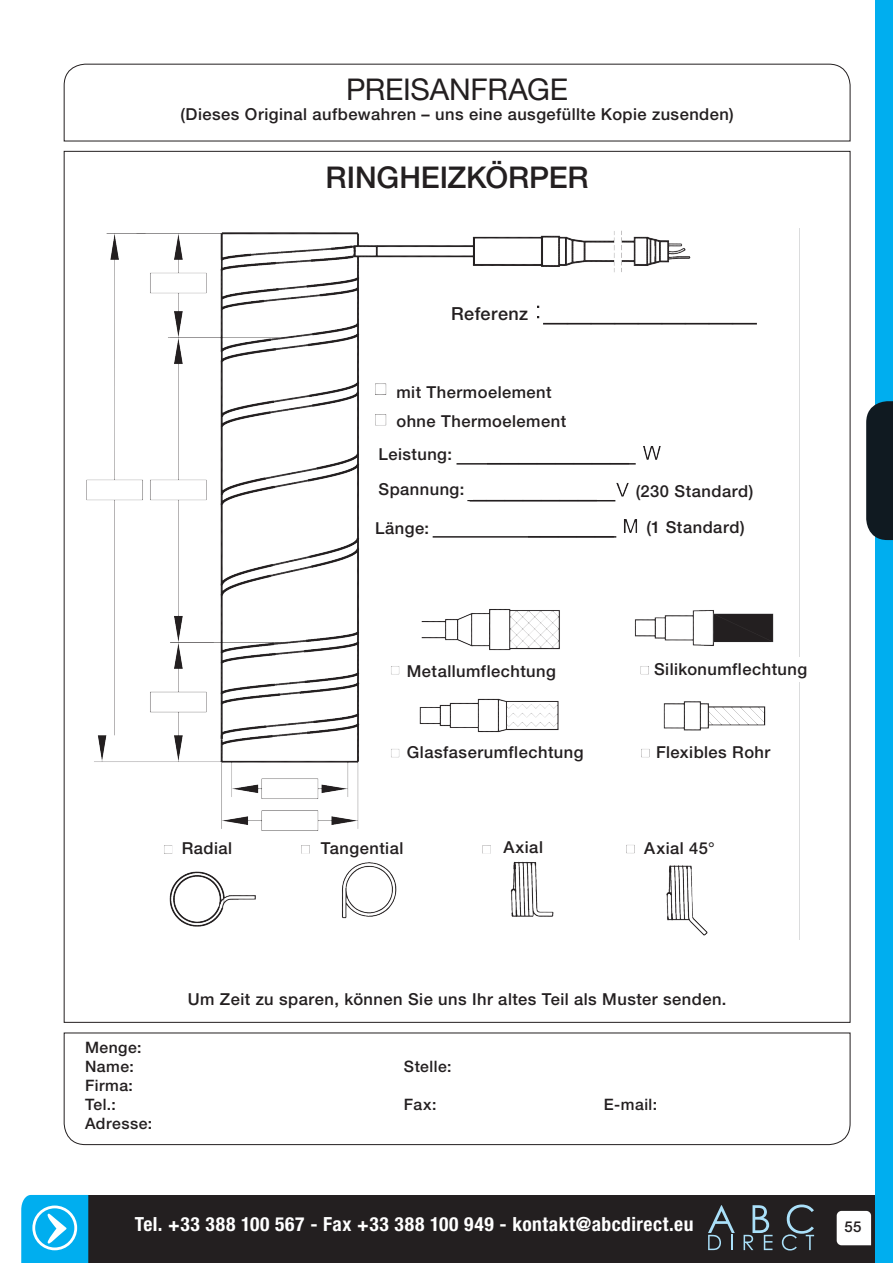
<style>
.page{position:relative;width:893px;height:1263px;background:#fff}
.page>*{position:absolute;margin:0;border:0;box-sizing:border-box;transform-origin:0 0}
.t1{font:500 30px "Helvetica Neue LT Pro";letter-spacing:-.005em;color:#231f20}
.t2{font:30px "Helvetica Neue LT Pro";letter-spacing:-.01em;color:#231f20}
.t3{font:700 condensed 19.5px "Helvetica Neue LT Pro";letter-spacing:.03em;color:#fff}
.t4{font:500 18px "Helvetica Neue LT Pro";letter-spacing:.025em;color:#231f20}
.t5{font:500 16.5px "Helvetica Neue LT Pro";letter-spacing:.03em;color:#231f20}
.t6{font:500 15.75px "Helvetica Neue LT Pro";letter-spacing:.03em;color:#231f20}
.t7{font:500 15px "Helvetica Neue LT Pro";color:#231f20}
</style>
<div class="page">
<hr style="left:0;top:0;width:1px;height:1263px;background:#c6eafa">
<div style="left:88px;top:1195px;width:805px;height:68px;background:#231f20"></div>
<svg style="left:21px;top:1195px;width:67px;height:68px;background:#23b9f1"></svg>
<svg style="left:837px;top:1211px;width:34px;height:34px"></svg>
<svg style="left:708px;top:1205px;width:27px;height:45px"></svg>
<svg style="left:744px;top:1205px;width:28px;height:45px"></svg>
<svg style="left:782px;top:1204px;width:32px;height:46px"></svg>
<div style="left:875px;top:0;width:18px;height:1263px;background:#00aeef"></div>
<svg style="left:866px;top:401px;width:27px;height:139px;background:#1b262d"></svg>
<svg style="left:63px;top:63px;width:788px;height:79px"></svg>
<svg style="left:63px;top:1032px;width:788px;height:113px"></svg>
<img style="left:86px;top:229px;width:714px;height:711px">
<div style="left:407px;top:296px;width:125px;height:34px;background:#fff"></div>
<div style="left:321px;top:838px;width:125px;height:20px;background:#fff"></div>
<div style="left:182px;top:838px;width:94px;height:20px;background:#fff"></div>
<div style="left:407px;top:659px;width:160px;height:24px;background:#fff"></div>
<div style="left:407px;top:739px;width:184px;height:25px;background:#fff"></div>
<div style="left:656px;top:739px;width:138px;height:25px;background:#fff"></div>
<div style="left:654px;top:657px;width:160px;height:24px;background:#fff"></div>
<div style="left:396px;top:382px;width:171px;height:20px;background:#fff"></div>
<div style="left:396px;top:411px;width:171px;height:21px;background:#fff"></div>
<div style="left:378px;top:444px;width:109px;height:21px;background:#fff"></div>
<div style="left:378px;top:479px;width:95px;height:21px;background:#fff"></div>
<div style="left:636px;top:480px;width:147px;height:21px;background:#fff"></div>
<div style="left:646px;top:517px;width:148px;height:20px;background:#fff"></div>
<div style="left:375px;top:518px;width:152px;height:20px;background:#fff"></div>
<div style="left:503px;top:837px;width:100px;height:20px;background:#fff"></div>
<div style="left:644px;top:838px;width:100px;height:20px;background:#fff"></div>
<hr style="left:433px;top:536px;width:183px;height:2px;background:#231f20">
<hr style="left:470px;top:500px;width:145px;height:1px;background:#231f20">
<hr style="left:456px;top:463px;width:180px;height:2px;background:#231f20">
<p class="t2" style="left:346px;top:71px;width:223px">PREISANFRAGE</p>
<p class="t5" style="left:181px;top:104px;width:555px">(Dieses Original aufbewahren – uns eine ausgefüllte Kopie zusenden)</p>
<p class="t1" style="left:326px;top:160px;width:264px">RINGHEIZKÖRPER</p>
<p class="t4" style="left:451px;top:303px;width:78px">Referenz</p>
<p class="t5" style="left:396px;top:382px;width:157px">mit Thermoelement</p>
<p class="t5" style="left:396px;top:412px;width:171px">ohne Thermoelement</p>
<p class="t5" style="left:378px;top:445px;width:75px">Leistung:</p>
<p class="t5" style="left:378px;top:480px;width:87px">Spannung:</p>
<p class="t5" style="left:636px;top:481px;width:119px">(230 Standard)</p>
<p class="t5" style="left:375px;top:518px;width:56px">Länge:</p>
<p class="t5" style="left:646px;top:517px;width:100px">(1 Standard)</p>
<p class="t5" style="left:407px;top:661px;width:151px">Metallumflechtung</p>
<p class="t5" style="left:654px;top:659px;width:155px">Silikonumflechtung</p>
<p class="t5" style="left:407px;top:742px;width:178px">Glasfaserumflechtung</p>
<p class="t5" style="left:656px;top:742px;width:116px">Flexibles Rohr</p>
<p class="t5" style="left:182px;top:838px;width:52px">Radial</p>
<p class="t5" style="left:321px;top:838px;width:84px">Tangential</p>
<p class="t5" style="left:503px;top:837px;width:41px">Axial</p>
<p class="t5" style="left:644px;top:838px;width:72px">Axial 45°</p>
<p class="t5" style="left:188px;top:989px;width:540px">Um Zeit zu sparen, können Sie uns Ihr altes Teil als Muster senden.</p>
<p class="t6" style="left:85px;top:1038px;width:58px">Menge:</p>
<p class="t6" style="left:85px;top:1057px;width:50px">Name:</p>
<p class="t6" style="left:404px;top:1057px;width:49px">Stelle:</p>
<p class="t6" style="left:85px;top:1076px;width:49px">Firma:</p>
<p class="t6" style="left:85px;top:1095px;width:32px">Tel.:</p>
<p class="t6" style="left:404px;top:1095px;width:34px">Fax:</p>
<p class="t6" style="left:604px;top:1095px;width:55px">E-mail:</p>
<p class="t6" style="left:85px;top:1114px;width:69px">Adresse:</p>
<p class="t3" style="left:135px;top:1212px;width:560px">Tel. +33 388 100 567 - Fax +33 388 100 949 - kontakt@abcdirect.eu</p>
<p class="t7" style="left:845px;top:1218px;width:18px">55</p>
</div>
